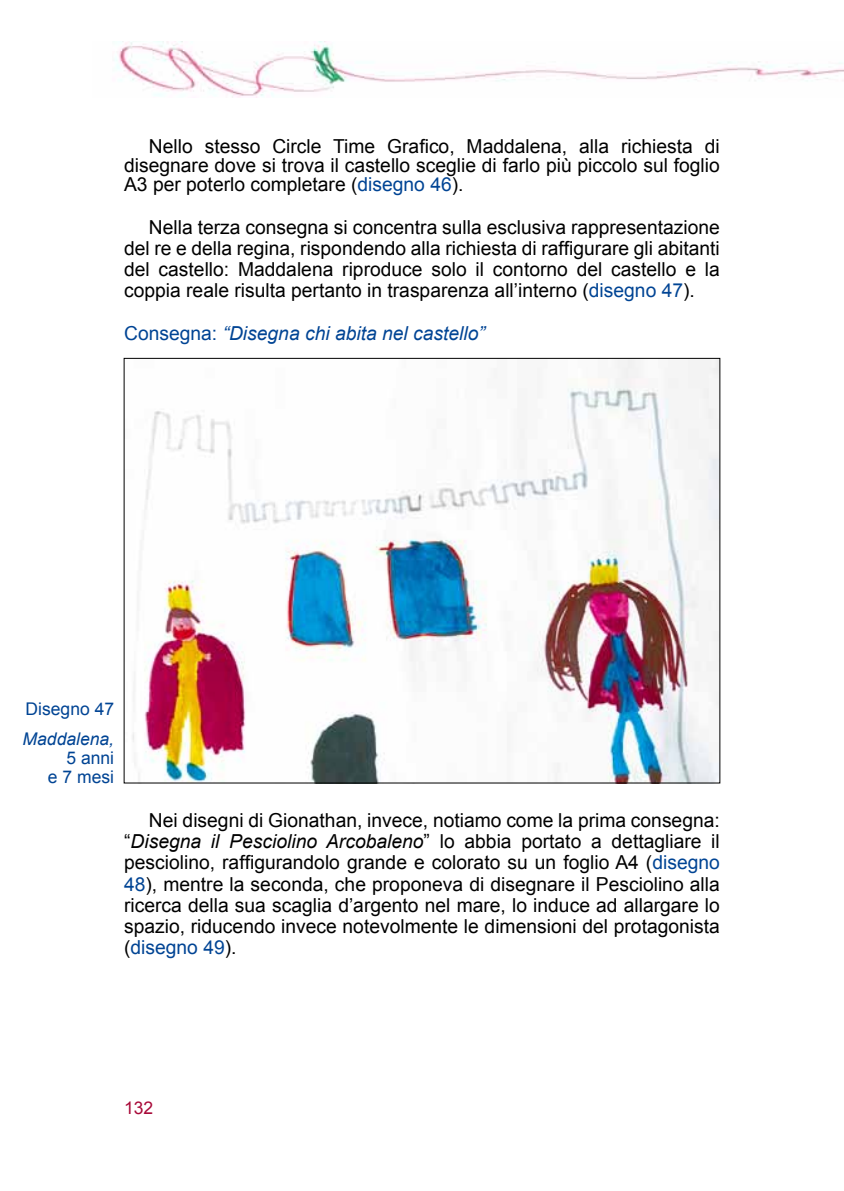
<style>
.page{position:relative;width:844px;height:1191px;background:#fff}
.page>*{position:absolute;margin:0;border:0;box-sizing:border-box;transform-origin:0 0}
.t1{font:19.25px/21.2px "Arial";color:#000;text-align:justify}
.t2{font:italic 19.25px "Arial";color:#004494}
.t3{font:17.5px/19.2px "Arial";color:#004494;text-align:right}
.t4{font:italic 17.5px "Arial";color:#004494}
.t5{font:17.5px "Arial";color:#a80a39}
.s1{color:#004494}
.s2{font-style:normal}
.s3{font-style:italic}
</style>
<div class="page">
<img style="left:115px;top:41px;width:728px;height:57px">
<img style="left:132px;top:360px;width:586px;height:421px">
<p class="t1" style="left:124px;top:137px;width:597px;line-height:19.2px;text-indent:25px">Nello stesso Circle Time Grafico, Maddalena, alla richiesta di disegnare dove si trova il castello sceglie di farlo più piccolo sul foglio A3 per poterlo completare (<span class="s1">disegno 46</span>).</p>
<p class="t1" style="left:124px;top:217px;width:597px;text-indent:25px">Nella terza consegna si concentra sulla esclusiva rappresentazione del re e della regina, rispondendo alla richiesta di raffigurare gli abitanti del castello: Maddalena riproduce solo il contorno del castello e la coppia reale risulta pertanto in trasparenza all’interno (<span class="s1">disegno 47</span>).</p>
<p class="t2" style="left:124px;top:320px;width:362px"><span class="s2">Consegna:</span> “Disegna chi abita nel castello”</p>
<p class="t3" style="left:26px;top:699px;width:90px">Disegno 47</p>
<p class="t4" style="left:23px;top:727px;width:93px">Maddalena,</p>
<p class="t3" style="left:48px;top:748px;width:68px">5 anni<br>e 7 mesi</p>
<p class="t1" style="left:124px;top:810px;width:597px;text-indent:25px">Nei disegni di Gionathan, invece, notiamo come la prima consegna: “<span class="s3">Disegna il Pesciolino Arcobaleno</span>” lo abbia portato a dettagliare il pesciolino, raffigurandolo grande e colorato su un foglio A4 (<span class="s1">disegno 48</span>), mentre la seconda, che proponeva di disegnare il Pesciolino alla ricerca della sua scaglia d’argento nel mare, lo induce ad allargare lo spazio, riducendo invece notevolmente le dimensioni del protagonista (<span class="s1">disegno 49</span>).</p>
<p class="t5" style="left:124px;top:1096px;width:31px">132</p>
</div>
